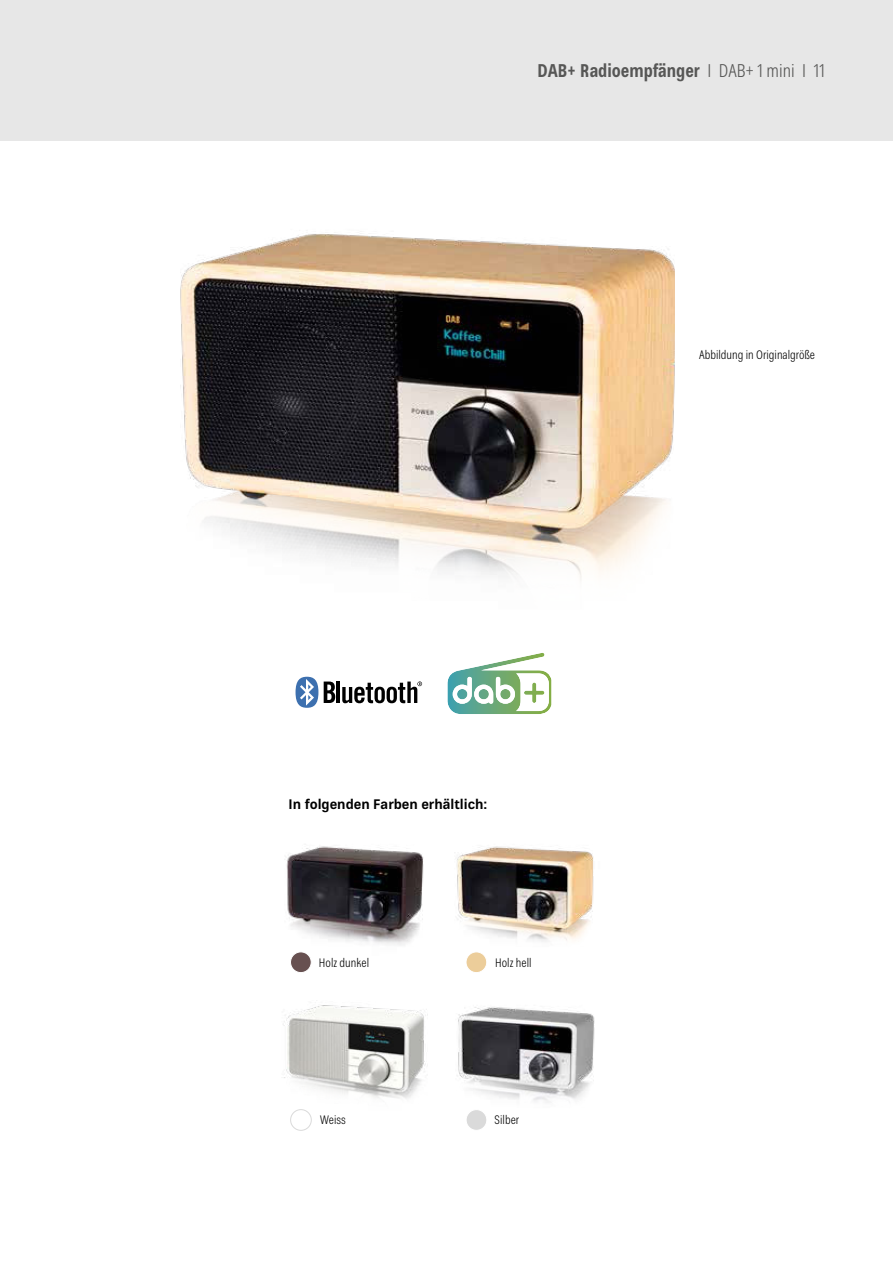
<style>
.page{position:relative;width:893px;height:1263px;background:#fff}
.page>*{position:absolute;margin:0;border:0;box-sizing:border-box;transform-origin:0 0}
.t1{font:700 condensed 18px "Kathrein 77";color:#575756}
.t2{font:700 13.5px "Kathrein 75";color:#000}
.t3{font:300 condensed 12px "Kathrein 47";color:#000}
.s1{font-family:"Kathrein 47";font-weight:300}
</style>
<div class="page">
<div style="left:0;top:0;width:893px;height:140px;background:#e7e7e7"></div>
<svg style="left:324px;top:681px;width:11px;height:22px"></svg>
<hr style="left:337px;top:681px;width:3px;height:22px;background:#000">
<svg style="left:342px;top:681px;width:80px;height:22px"></svg>
<svg style="left:296px;top:677px;width:22px;height:31px"></svg>
<svg style="left:447px;top:653px;width:104px;height:61px"></svg>
<img style="left:180px;top:233px;width:495px;height:347px">
<img style="left:285px;top:846px;width:139px;height:122px">
<img style="left:456px;top:846px;width:138px;height:96px">
<img style="left:457px;top:1007px;width:138px;height:96px">
<img style="left:283px;top:1005px;width:145px;height:121px">
<div style="left:290px;top:952px;width:21px;height:20px;background:#675050;border-radius:50%"></div>
<div style="left:290px;top:951px;width:22px;height:22px;border:1px solid #fff;border-radius:50%"></div>
<div style="left:466px;top:952px;width:21px;height:20px;background:#eccd9a;border-radius:50%"></div>
<div style="left:466px;top:951px;width:21px;height:22px;border:1px solid #fff;border-radius:50%"></div>
<div style="left:466px;top:1109px;width:21px;height:21px;background:#dadada;border-radius:50%"></div>
<div style="left:466px;top:1109px;width:21px;height:22px;border:1px solid #fff;border-radius:50%"></div>
<div style="left:291px;top:1109px;width:20px;height:21px;background:#fff;border-radius:50%"></div>
<div style="left:290px;top:1109px;width:22px;height:22px;border:1px solid #dadada;border-radius:50%"></div>
<h1 class="t1" style="left:538px;top:63px;width:289px">DAB+ Radioempfänger <span class="s1">I DAB+ 1 mini I 11</span></h1>
<p class="t3" style="left:699px;top:350px;width:118px">Abbildung in Originalgröße</p>
<p class="t2" style="left:289px;top:799px;width:200px">In folgenden Farben erhältlich:</p>
<p class="t3" style="left:319px;top:957px;width:52px">Holz dunkel</p>
<p class="t3" style="left:495px;top:957px;width:38px">Holz hell</p>
<p class="t3" style="left:320px;top:1115px;width:27px">Weiss</p>
<p class="t3" style="left:494px;top:1115px;width:26px">Silber</p>
</div>
